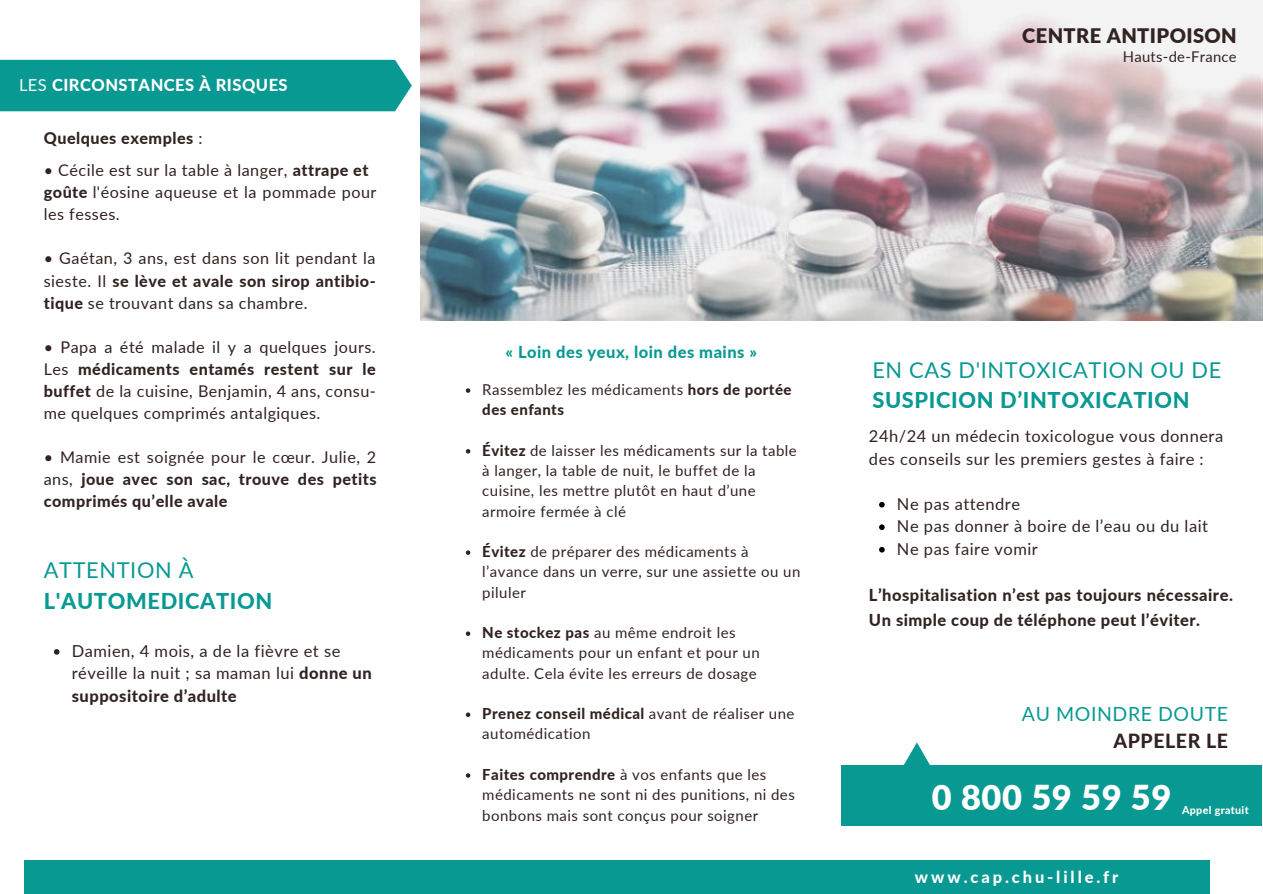
<style>
.page{position:relative;width:1263px;height:894px;background:#fff}
.page>*{position:absolute;margin:0;border:0;box-sizing:border-box;transform-origin:0 0}
.t1{font:900 34.35px "Lato";letter-spacing:.02em;color:#fff}
.t2{font:21.75px/30.3px "Lato";letter-spacing:.03em;color:#089992}
.t3{font:800 21.75px/30.3px "Lato";letter-spacing:.03em;color:#089992}
.t4{font:900 20.1px "Lato";letter-spacing:.02em;color:#312321}
.t5{font:19.5px "Lato";letter-spacing:.03em;color:#089992}
.t6{font:800 19.5px "Lato";letter-spacing:.03em;color:#312321}
.t7{font:16.5px/22.5px "Lato";letter-spacing:.03em;color:#312321}
.t8{font:800 16.5px/24.8px "Lato";letter-spacing:.03em;color:#312321}
.t9{font:800 16.5px "Lato";letter-spacing:.03em;color:#089992}
.t10{font:800 16.5px "Lato";letter-spacing:.03em;color:#fff}
.t11{font:800 16.5px "Lato";letter-spacing:.175em;color:#fff}
.t12{font:16.2px/22px "Lato";letter-spacing:.03em;color:#312321;text-align:justify}
.t13{font:800 16.2px/22px "Lato";letter-spacing:.03em;color:#312321;text-align:justify}
.t14{font:15px/20.2px "Lato";letter-spacing:.03em;color:#312321}
.t15{font:14.85px "Lato";letter-spacing:.02em;color:#312321}
.t16{font:800 10.65px "Lato";letter-spacing:.03em;color:#fff}
.s1{font-weight:400}
.s2{font-weight:800}
</style>
<div class="page">
<div style="left:24px;top:860px;width:1186px;height:33px;background:#089992"></div>
<div style="left:0;top:60px;width:412px;height:51px;background:#089992"></div>
<img style="left:420px;top:0;width:842px;height:321px">
<svg style="left:879px;top:501px;width:6px;height:6px"></svg>
<svg style="left:879px;top:524px;width:6px;height:6px"></svg>
<svg style="left:879px;top:547px;width:6px;height:5px"></svg>
<svg style="left:54px;top:649px;width:6px;height:5px"></svg>
<svg style="left:466px;top:388px;width:4px;height:4px"></svg>
<svg style="left:466px;top:449px;width:4px;height:4px"></svg>
<svg style="left:466px;top:550px;width:4px;height:4px"></svg>
<svg style="left:466px;top:631px;width:4px;height:4px"></svg>
<svg style="left:466px;top:712px;width:4px;height:4px"></svg>
<svg style="left:466px;top:773px;width:4px;height:4px"></svg>
<div style="left:841px;top:765px;width:421px;height:60px;background:#089992"></div>
<svg style="left:904px;top:742px;width:26px;height:23px"></svg>
<p class="t10" style="left:19px;top:75px;width:270px"><span class="s1">LES</span> CIRCONSTANCES À RISQUES</p>
<p class="t13" style="left:44px;top:127px;width:160px">Quelques exemples <span class="s1">:</span></p>
<p class="t12" style="left:44px;top:159px;width:326px">• Cécile est sur la table à langer, <span class="s2">attrape et</span></p>
<p class="t12" style="left:44px;top:181px;width:334px"><span class="s2">goûte</span> l'éosine aqueuse et la pommade pour les fesses.</p>
<p class="t12" style="left:44px;top:247px;width:333px">• Gaétan, 3 ans, est dans son lit pendant la sieste. Il <span class="s2">se lève et avale son sirop antibio&shy;tique</span> se trouvant dans sa chambre.</p>
<p class="t12" style="left:44px;top:335px;width:334px">• Papa a été malade il y a quelques jours.<br>Les <span class="s2">médicaments entamés restent sur le buffet</span> de la cuisine, Benjamin, 4 ans, consu&shy;me quelques comprimés antalgiques.</p>
<p class="t13" style="left:44px;top:446px;width:334px"><span class="s1">• Mamie est soignée pour le cœur. Julie, 2 ans,</span> joue avec son sac, trouve des petits comprimés qu’elle avale</p>
<p class="t3" style="left:44px;top:554px;width:230px"><span class="s1">ATTENTION À<br></span>L'AUTOMEDICATION</p>
<p class="t7" style="left:72px;top:639px;width:301px">Damien, 4 mois, a de la fièvre et se réveille la nuit ; sa maman lui <span class="s2">donne un suppositoire d’adulte</span></p>
<p class="t4" style="left:1022px;top:23px;width:216px">CENTRE ANTIPOISON</p>
<p class="t15" style="left:1123px;top:47px;width:115px">Hauts-de-France</p>
<p class="t9" style="left:505px;top:341px;width:253px">« Loin des yeux, loin des mains »</p>
<p class="t14" style="left:482px;top:379px;width:311px">Rassemblez les médicaments <span class="s2">hors de portée des enfants</span></p>
<p class="t14" style="left:482px;top:440px;width:316px"><span class="s2">Évitez</span> de laisser les médicaments sur la table à langer, la table de nuit, le buffet de la cuisine, les mettre plutôt en haut d’une armoire fermée à clé</p>
<p class="t14" style="left:482px;top:541px;width:320px"><span class="s2">Évitez</span> de préparer des médicaments à l’avance dans un verre, sur une assiette ou un piluler</p>
<p class="t14" style="left:482px;top:622px;width:279px"><span class="s2">Ne stockez pas</span> au même endroit les médicaments pour un enfant et pour un adulte. Cela évite les erreurs de dosage</p>
<p class="t14" style="left:482px;top:703px;width:314px"><span class="s2">Prenez conseil médical</span> avant de réaliser une automédication</p>
<p class="t14" style="left:482px;top:763px;width:314px"><span class="s2">Faites comprendre</span> à vos enfants que les médicaments ne sont ni des punitions, ni des bonbons mais sont conçus pour soigner</p>
<p class="t2" style="left:872px;top:354px;width:350px">EN CAS D'INTOXICATION OU DE<br><span class="s2">SUSPICION D’INTOXICATION</span></p>
<p class="t7" style="left:869px;top:424px;width:356px">24h/24 un médecin toxicologue vous donnera</p>
<p class="t7" style="left:869px;top:447px;width:336px">des conseils sur les premiers gestes à faire :</p>
<p class="t7" style="left:897px;top:492px;width:125px">Ne pas attendre</p>
<p class="t7" style="left:897px;top:514px;width:313px">Ne pas donner à boire de l’eau ou du lait</p>
<p class="t7" style="left:897px;top:537px;width:142px">Ne pas faire vomir</p>
<p class="t8" style="left:869px;top:582px;width:365px">L’hospitalisation n’est pas toujours nécessaire.<br>Un simple coup de téléphone peut l’éviter.</p>
<p class="t5" style="left:1022px;top:701px;width:208px">AU MOINDRE DOUTE</p>
<p class="t6" style="left:1113px;top:728px;width:116px">APPELER LE</p>
<p class="t1" style="left:932px;top:775px;width:241px">0 800 59 59 59</p>
<p class="t16" style="left:1182px;top:803px;width:68px">Appel gratuit</p>
<p class="t11" style="left:915px;top:866px;width:205px">www.cap.chu-lille.fr</p>
</div>
